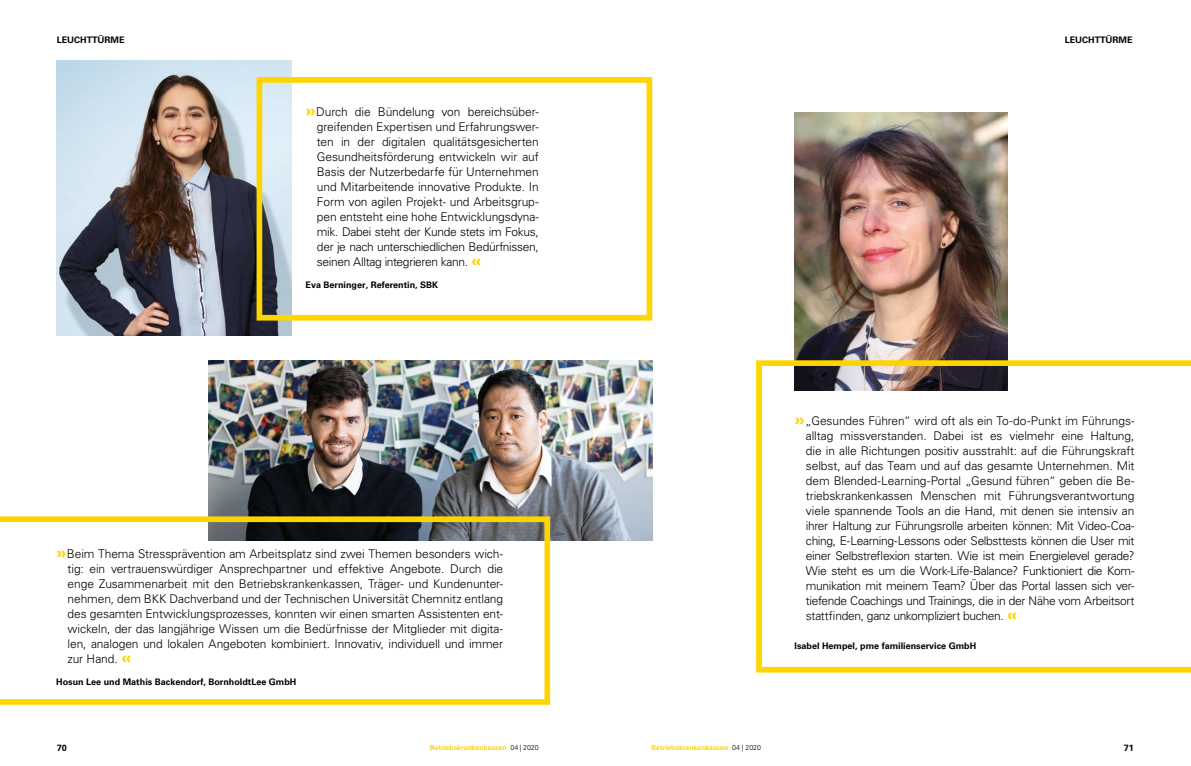
<style>
.page{position:relative;width:1191px;height:766px;background:#fff}
.page>*{position:absolute;margin:0;border:0;box-sizing:border-box;transform-origin:0 0}
.t1{font:300 12px/15px "Univers LT Pro 45";letter-spacing:-.025em;color:#000;text-align:justify}
.t2{font:700 9px "Univers LT Std";color:#000}
.t3{font:700 7px "Univers LT Std";color:#ffd500}
.s1{font-family:"Univers LT Pro 75";font-weight:900;font-size:16px;color:#ffd500}
.s2{font-family:"Univers LT Pro 45";font-weight:300;color:#000}
</style>
<div class="page">
<img style="left:209px;top:360px;width:443px;height:180px">
<svg style="left:0;top:516px;width:550px;height:188px"></svg>
<img style="left:794px;top:113px;width:213px;height:247px">
<svg style="left:756px;top:360px;width:435px;height:312px"></svg>
<img style="left:57px;top:60px;width:235px;height:275px">
<div style="left:256px;top:77px;width:396px;height:243px;border:6px solid #ffd500"></div>
<p class="t2" style="left:57px;top:34px;width:69px">LEUCHTTÜRME</p>
<p class="t2" style="left:1064px;top:34px;width:69px">LEUCHTTÜRME</p>
<p class="t1" style="left:317px;top:104px;width:223px;text-indent:-11px"><span class="s1">»</span>Durch die Bündelung von bereichsüber&shy;greifenden Expertisen und Erfahrungswer&shy;ten in der digitalen qualitätsgesicherten Gesundheitsförderung entwickeln wir auf Basis der Nutzerbedarfe für Unternehmen und Mitarbeitende innovative Produkte. In Form von agilen Projekt- und Arbeitsgrup&shy;pen entsteht eine hohe Entwicklungsdyna&shy;mik. Dabei steht der Kunde stets im Fokus, der je nach unterschiedlichen Bedürfnissen, seinen Alltag integrieren kann. <span class="s1">«</span></p>
<p class="t2" style="left:306px;top:280px;width:134px">Eva Berninger, Referentin, SBK</p>
<p class="t1" style="left:68px;top:546px;width:437px;text-indent:-11px"><span class="s1">»</span>Beim Thema Stressprävention am Arbeitsplatz sind zwei Themen besonders wich&shy;tig: ein vertrauenswürdiger Ansprechpartner und effektive Angebote. Durch die enge Zusammenarbeit mit den Betriebskrankenkassen, Träger- und Kundenunter&shy;nehmen, dem BKK Dachverband und der Technischen Universität Chemnitz entlang des gesamten Entwicklungsprozesses, konnten wir einen smarten Assistenten ent&shy;wickeln, der das langjährige Wissen um die Bedürfnisse der Mitglieder mit digita&shy;len, analogen und lokalen Angeboten kombiniert. Innovativ, individuell und immer zur Hand. <span class="s1">«</span></p>
<p class="t2" style="left:56px;top:676px;width:242px">Hosun Lee und Mathis Backendorf, BornholdtLee GmbH</p>
<p class="t1" style="left:806px;top:413px;width:330px;text-indent:-11px"><span class="s1">»</span>„Gesundes Führen“ wird oft als ein To-do-Punkt im Führungs&shy;alltag missverstanden. Dabei ist es vielmehr eine Haltung, die in alle Richtungen positiv ausstrahlt: auf die Führungskraft selbst, auf das Team und auf das gesamte Unternehmen. Mit dem Blended-Learning-Portal „Gesund führen“ geben die Be&shy;triebskrankenkassen Menschen mit Führungsverantwortung viele spannende Tools an die Hand, mit denen sie intensiv an ihrer Haltung zur Führungsrolle arbeiten können: Mit Video-Coa&shy;ching, E-Learning-Lessons oder Selbsttests können die User mit einer Selbstreflexion starten. Wie ist mein Energielevel gerade?<br>Wie steht es um die Work-Life-Balance? Funktioniert die Kom&shy;munikation mit meinem Team? Über das Portal lassen sich ver&shy;tiefende Coachings und Trainings, die in der Nähe vom Arbeitsort stattfinden, ganz unkompliziert buchen. <span class="s1">«</span></p>
<p class="t2" style="left:794px;top:640px;width:183px">Isabel Hempel, pme familienservice GmbH</p>
<p class="t2" style="left:57px;top:742px;width:12px">70</p>
<p class="t3" style="left:430px;top:742px;width:110px">Betriebskrankenkassen <span class="s2">04 | 2020</span></p>
<p class="t3" style="left:651px;top:742px;width:111px">Betriebskrankenkassen <span class="s2">04 | 2020</span></p>
<p class="t2" style="left:1123px;top:742px;width:12px">71</p>
</div>
